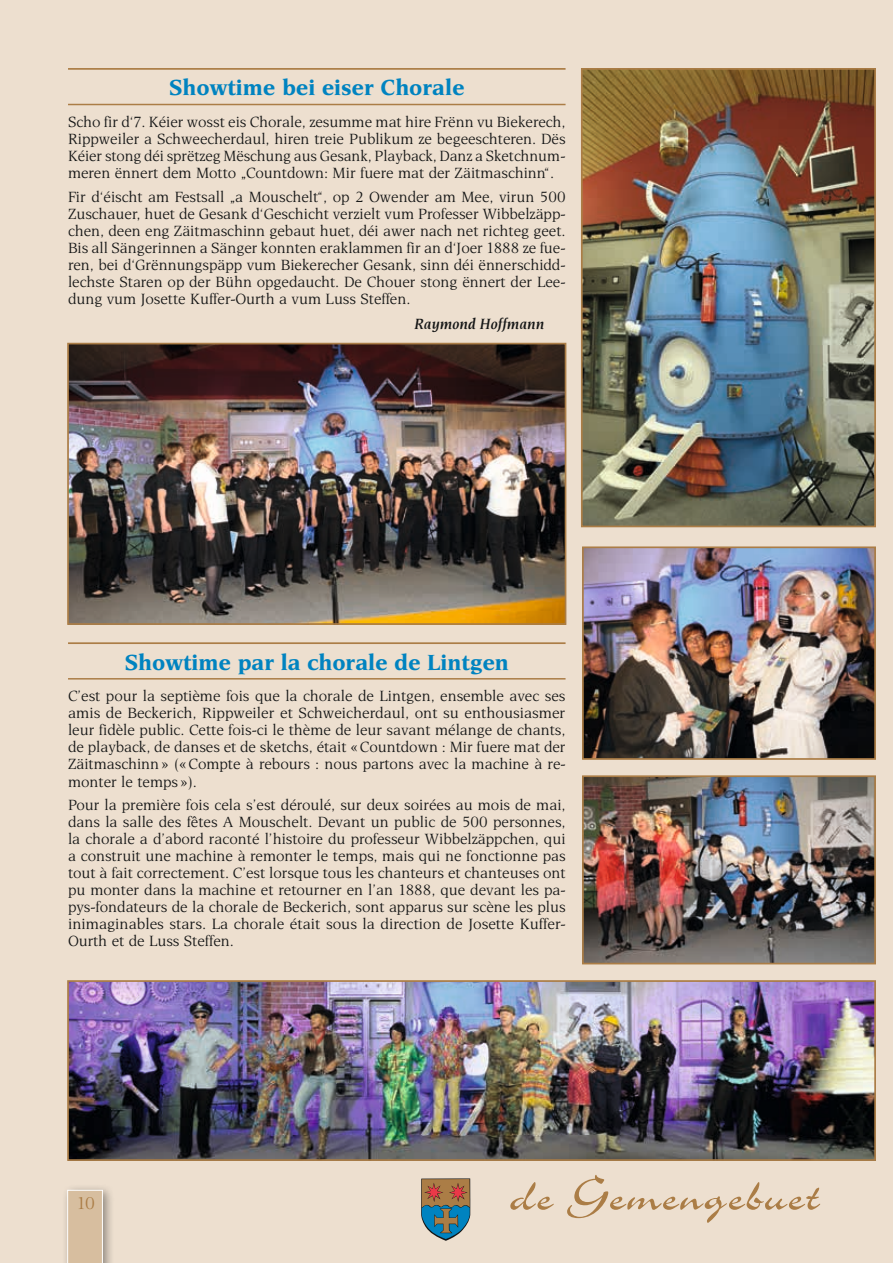
<style>
.page{position:relative;width:893px;height:1263px;background:#eddfcf}
.page>*{position:absolute;margin:0;border:0;box-sizing:border-box;transform-origin:0 0}
.t1{font:54px "Charme Std";color:#ab7d46}
.t2{font:700 23.25px "Esperanto";color:#0083c0}
.t3{font:18px "Esperanto";color:#ab7d46}
.t4{font:15.75px/17px "Esperanto";color:#151616;text-align:justify}
.t5{font:italic 600 15.75px "Esperanto";color:#151616}
</style>
<div class="page">
<hr style="left:68px;top:68px;width:498px;height:2px;background:#ab7d46">
<hr style="left:68px;top:104px;width:498px;height:1px;background:#ab7d46">
<hr style="left:68px;top:642px;width:498px;height:2px;background:#ab7d46">
<hr style="left:68px;top:678px;width:498px;height:1px;background:#ab7d46">
<img style="left:584px;top:71px;width:289px;height:453px">
<div style="left:581px;top:68px;width:295px;height:459px;border:2px solid #ab7d46"></div>
<img style="left:70px;top:346px;width:493px;height:276px">
<div style="left:67px;top:343px;width:499px;height:282px;border:2px solid #ab7d46"></div>
<img style="left:585px;top:549px;width:288px;height:208px">
<div style="left:582px;top:546px;width:294px;height:214px;border:2px solid #ab7d46"></div>
<img style="left:585px;top:778px;width:288px;height:183px">
<div style="left:582px;top:775px;width:294px;height:189px;border:2px solid #ab7d46"></div>
<img style="left:70px;top:983px;width:803px;height:175px">
<div style="left:67px;top:980px;width:809px;height:181px;border:2px solid #ab7d46"></div>
<svg style="left:421px;top:1178px;width:49px;height:63px;background:#777e77"></svg>
<div style="left:61px;top:1184px;width:54px;height:79px;background:#151616;opacity:.45"></div>
<svg style="left:67px;top:1189px;width:36px;height:74px;background:#d9c2a5"></svg>
<h2 class="t2" style="left:169px;top:75px;width:297px">Showtime bei eiser Chorale</h2>
<p class="t4" style="left:68px;top:113px;width:499px">Scho fir d‘7. Kéier wosst eis Chorale, zesumme mat hire Frënn vu Biekerech, Rippweiler a Schweecherdaul, hiren treie Publikum ze begeeschteren. Dës Kéier stong déi sprëtzeg Mëschung aus Gesank, Playback, Danz a Sketchnum&shy;meren ënnert dem Motto „Countdown: Mir fuere mat der Zäitmaschinn“.</p>
<p class="t4" style="left:68px;top:188px;width:499px">Fir d‘éischt am Festsall „a Mouschelt“, op 2 Owender am Mee, virun 500<br>Zuschauer, huet de Gesank d‘Geschicht verzielt vum Professer Wibbelzäpp&shy;chen, deen eng Zäitmaschinn gebaut huet, déi awer nach net richteg geet.<br>Bis all Sängerinnen a Sänger konnten eraklammen fir an d‘Joer 1888 ze fue&shy;ren, bei d‘Grënnungspäpp vum Biekerecher Gesank, sinn déi ënnerschidd&shy;lechste Staren op der Bühn opgedaucht. De Chouer stong ënnert der Lee&shy;dung vum Josette Kuffer-Ourth a vum Luss Steffen.</p>
<p class="t5" style="left:415px;top:315px;width:131px">Raymond Hoffmann</p>
<h2 class="t2" style="left:125px;top:649px;width:386px">Showtime par la chorale de Lintgen</h2>
<p class="t4" style="left:68px;top:688px;width:499px">C’est pour la septième fois que la chorale de Lintgen, ensemble avec ses amis de Beckerich, Rippweiler et Schweicherdaul, ont su enthousiasmer leur fidèle public. Cette fois-ci le thème de leur savant mélange de chants, de playback, de danses et de sketchs, était «Countdown : Mir fuere mat der Zäitmaschinn» («Compte à rebours : nous partons avec la machine à re&shy;monter le temps »).</p>
<p class="t4" style="left:68px;top:796px;width:499px">Pour la première fois cela s’est déroulé, sur deux soirées au mois de mai, dans la salle des fêtes A Mouschelt. Devant un public de 500 personnes, la chorale a d’abord raconté l’histoire du professeur Wibbelzäppchen, qui a construit une machine à remonter le temps, mais qui ne fonctionne pas tout à fait correctement. C’est lorsque tous les chanteurs et chanteuses ont pu monter dans la machine et retourner en l’an 1888, que devant les pa&shy;pys-fondateurs de la chorale de Beckerich, sont apparus sur scène les plus inimaginables stars. La chorale était sous la direction de Josette Kuffer-Ourth et de Luss Steffen.</p>
<p class="t3" style="left:77px;top:1194px;width:20px">10</p>
<h1 class="t1" style="left:509px;top:1169px;width:313px">de Gemengebuet</h1>
</div>
